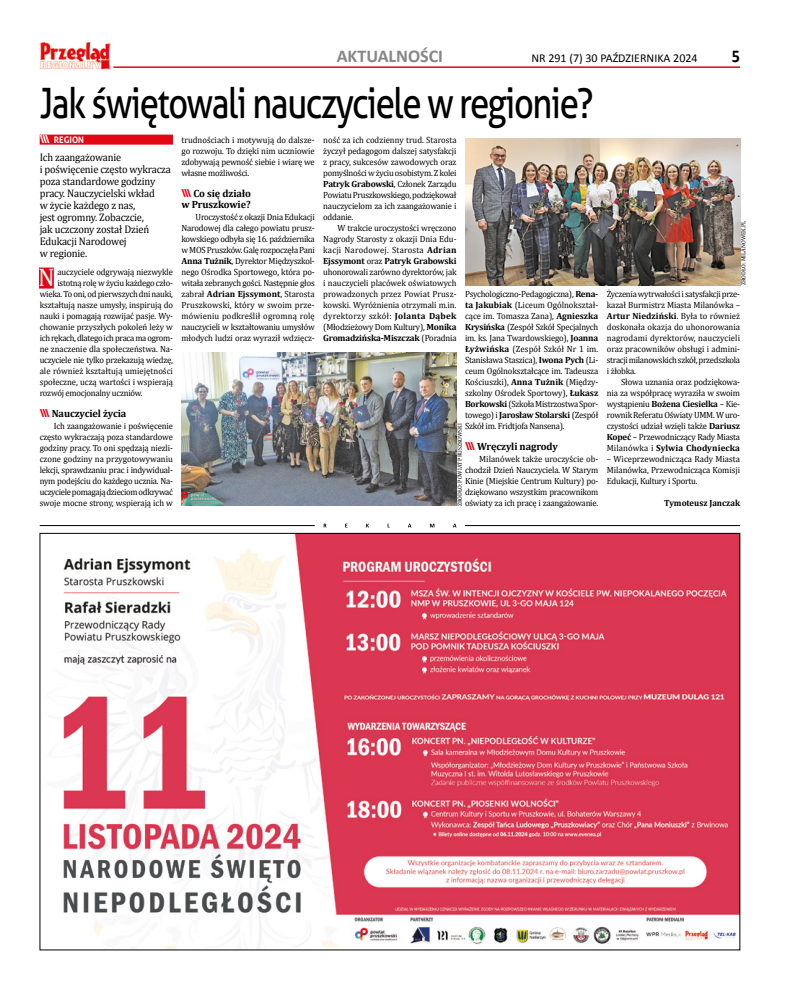
<style>
.page{position:relative;width:794px;height:993px;background:#fff}
.page>*{position:absolute;margin:0;border:0;box-sizing:border-box;transform-origin:0 0}
.t1{font:42px "Aller";letter-spacing:-.04em;color:#000;scale:.82 1}
.t2{font:25.5px "Cambria";color:#fff;scale:.96 1}
.t3{font:700 18px "Calibri";color:#878787}
.t4{font:700 18px "Calibri";color:#000;scale:.9 1}
.t5{font:12px "Calibri";color:#000}
.t6{font:11px/12px "Cambria";letter-spacing:-.015em;color:#000;scale:.95 1}
.t7{font:700 10.5px/11px "Cambria";letter-spacing:-.01em;color:#000}
.t8{font:9px/11px "Cambria";letter-spacing:-.025em;color:#000;text-align:justify;scale:.96 1}
.t9{font:9px "Cambria";letter-spacing:-.005em;color:#000;scale:.96 1}
.t10{font:9px "Cambria";letter-spacing:.005em;color:#000;scale:.96 1}
.t11{font:700 9px "Cambria";color:#000;scale:.96 1}
.t12{font:700 9px "Aller";color:#fff;scale:.96 1}
.t13{font:6px "Cambria";color:#000;scale:.96 1}
.s1{font-size:11px}
.s2{font-weight:700}
.s3{font-family:"Aller";font-size:11px;color:#e30613}
</style>
<div class="page">
<hr style="left:113px;top:66px;width:627px;height:2px;background:#e30613">
<img style="left:39px;top:43px;width:71px;height:27px">
<div style="left:40px;top:134px;width:133px;height:10px;background:#e30613"></div>
<div style="left:39px;top:267px;width:15px;height:21px;background:#e30613"></div>
<img style="left:465px;top:138px;width:275px;height:147px">
<img style="left:181px;top:352px;width:275px;height:154px">
<img style="left:63px;top:535px;width:675px;height:412px">
<hr style="left:40px;top:525px;width:275px;height:1px;background:#000">
<hr style="left:465px;top:525px;width:275px;height:1px;background:#000">
<svg style="left:324px;top:523px;width:132px;height:4px"></svg>
<h3 class="t3" style="left:337px;top:45px;width:108px">AKTUALNOŚCI</h3>
<h3 class="t5" style="left:531px;top:51px;width:168px">NR 291 (7) 30 PAŹDZIERNIKA 2024</h3>
<h3 class="t4" style="left:731px;top:45px;width:11px">5</h3>
<h1 class="t1" style="left:40px;top:77px;width:677px">Jak świętowali nauczyciele w regionie?</h1>
<p class="t12" style="left:40px;top:134px;width:48px"><span class="s1">\\\</span> REGION</p>
<p class="t6" style="left:40px;top:151px;width:140px">Ich zaangażowanie<br>i poświęcenie często wykracza poza standardowe godziny pracy. Nauczycielski wkład<br>w życie każdego z nas,<br>jest ogromny. Zobaczcie,<br>jak uczczony został Dzień<br>Edukacji Narodowej<br>w regionie.</p>
<h2 class="t2" style="left:38px;top:262px;width:19px">N</h2>
<p class="t8" style="left:57px;top:266px;width:122px">auczyciele odgrywają niezwykle</p>
<p class="t8" style="left:323px;top:134px;width:140px">ność za ich codzienny trud. Starosta życzył pedagogom dalszej satysfakcji z pracy, sukcesów zawodowych oraz pomyślności w życiu osobistym. Z kolei <span class="s2">Patryk Grabowski</span>, Członek Zarządu Powiatu Pruszkowskiego, podziękował nauczycielom za ich zaangażowanie i oddanie.</p>
<p class="t8" style="left:323px;top:222px;width:140px;text-indent:14px">W trakcie uroczystości wręczono Nagrody Starosty z okazji Dnia Edu&shy;kacji Narodowej. Starosta <span class="s2">Adrian Ejssymont</span> oraz <span class="s2">Patryk Grabowski </span>uhonorowali zarówno dyrektorów, jak i nauczycieli placówek oświatowych prowadzonych przez Powiat Prusz&shy;kowski. Wyróżnienia otrzymali m.in. dyrektorzy szkół: <span class="s2">Jolanta Dąbek </span>(Młodzieżowy Dom Kultury), <span class="s2">Monika Gromadzińska-Miszczak</span> (Poradnia</p>
<p class="t8" style="left:181px;top:134px;width:140px">trudnościach i motywują do dalsze&shy;go rozwoju. To dzięki nim uczniowie zdobywają pewność siebie i wiarę we własne możliwości.</p>
<p class="t7" style="left:181px;top:188px;width:71px"><span class="s3">\\\</span> Co się działo w Pruszkowie?</p>
<p class="t8" style="left:181px;top:211px;width:140px;text-indent:14px">Uroczystość z okazji Dnia Edukacji Narodowej dla całego powiatu prusz&shy;kowskiego odbyła się 16. października w MOS Pruszków. Galę rozpoczęła Pani <span class="s2">Anna Tużnik</span>, Dyrektor Międzyszkol&shy;nego Ośrodka Sportowego, która po&shy;witała zebranych gości. Następnie głos zabrał <span class="s2">Adrian Ejssymont</span>, Starosta Pruszkowski, który w swoim prze&shy;mówieniu podkreślił ogromną rolę nauczycieli w kształtowaniu umysłów młodych ludzi oraz wyraził wdzięcz-</p>
<p class="t13" style="left:740px;top:285px;width:69px;rotate:-90deg">ŹRÓDŁO: MILANOWEK.PL</p>
<p class="t8" style="left:57px;top:277px;width:122px">istotną rolę w życiu każdego czło-</p>
<p class="t8" style="left:40px;top:288px;width:140px">wieka. To oni, od pierwszych dni nauki,</p>
<p class="t8" style="left:40px;top:299px;width:140px">kształtują nasze umysły, inspirują do</p>
<p class="t8" style="left:40px;top:310px;width:140px">nauki i pomagają rozwijać pasje. Wy-</p>
<p class="t8" style="left:40px;top:321px;width:140px">chowanie przyszłych pokoleń leży w</p>
<p class="t8" style="left:40px;top:332px;width:140px">ich rękach, dlatego ich praca ma ogrom-</p>
<p class="t9" style="left:40px;top:344px;width:140px">ne znaczenie dla społeczeństwa. Na-</p>
<p class="t8" style="left:40px;top:354px;width:140px">uczyciele nie tylko przekazują wiedzę,</p>
<p class="t10" style="left:40px;top:366px;width:140px">ale również kształtują umiejętności</p>
<p class="t9" style="left:40px;top:377px;width:140px">społeczne, uczą wartości i wspierają</p>
<p class="t8" style="left:40px;top:387px;width:109px">rozwój emocjonalny uczniów.</p>
<p class="t7" style="left:40px;top:408px;width:88px"><span class="s3">\\\</span> Nauczyciel życia</p>
<p class="t8" style="left:40px;top:420px;width:140px;text-indent:14px">Ich zaangażowanie i poświęcenie często wykraczają poza standardowe godziny pracy. To oni spędzają niezli&shy;czone godziny na przygotowywaniu lekcji, sprawdzaniu prac i indywidual&shy;nym podejściu do każdego ucznia. Na&shy;uczyciele pomagają dzieciom odkrywać swoje mocne strony, wspierają ich w</p>
<p class="t8" style="left:607px;top:288px;width:140px">Życzenia wytrwałości i satysfakcji prze&shy;kazał Burmistrz Miasta Milanówka – <span class="s2">Artur Niedziński</span>. Była to również doskonała okazja do uhonorowania nagrodami dyrektorów, nauczycieli oraz pracowników obsługi i admini&shy;stracji milanowskich szkół, przedszkola i żłobka.</p>
<p class="t8" style="left:607px;top:376px;width:140px;text-indent:14px">Słowa uznania oraz podziękowa&shy;nia za współpracę wyraziła w swoim wystąpieniu <span class="s2">Bożena Ciesielka</span> – Kie&shy;rownik Referatu Oświaty UMM. W uro&shy;czystości udział wzięli także <span class="s2">Dariusz Kopeć</span> – Przewodniczący Rady Miasta Milanówka i <span class="s2">Sylwia Chodyniecka</span></p>
<p class="t8" style="left:607px;top:453px;width:140px">– Wiceprzewodnicząca Rady Miasta Milanówka, Przewodnicząca Komisji Edukacji, Kultury i Sportu.</p>
<p class="t11" style="left:664px;top:497px;width:81px">Tymoteusz Janczak</p>
<p class="t8" style="left:465px;top:288px;width:140px">Psychologiczno-Pedagogiczna), <span class="s2">Rena&shy;ta Jakubiak</span> (Liceum Ogólnokształ&shy;cące im. Tomasza Zana), <span class="s2">Agnieszka Krysińska</span> (Zespół Szkół Specjalnych im. ks. Jana Twardowskiego), <span class="s2">Joanna Łyżwińska</span> (Zespół Szkół Nr 1 im.<br>Stanisława Staszica), <span class="s2">Iwona Pych</span> (Li&shy;ceum Ogólnokształcące im. Tadeusza Kościuszki), <span class="s2">Anna Tużnik</span> (Między&shy;szkolny Ośrodek Sportowy), <span class="s2">Łukasz Borkowski</span> (Szkoła Mistrzostwa Spor&shy;towego) i <span class="s2">Jarosław Stolarski</span> (Zespół Szkół im. Fridtjofa Nansena).</p>
<p class="t7" style="left:465px;top:441px;width:94px"><span class="s3">\\\</span> Wręczyli nagrody</p>
<p class="t8" style="left:465px;top:453px;width:140px;text-indent:14px">Milanówek także uroczyście ob&shy;chodził Dzień Nauczyciela. W Starym Kinie (Miejskie Centrum Kultury) po&shy;dziękowano wszystkim pracownikom oświaty za ich pracę i zaangażowanie.</p>
<p class="t13" style="left:456px;top:506px;width:88px;rotate:-90deg">ŹRÓDŁO: POWIAT PRUSZKOWSKI</p>
</div>
